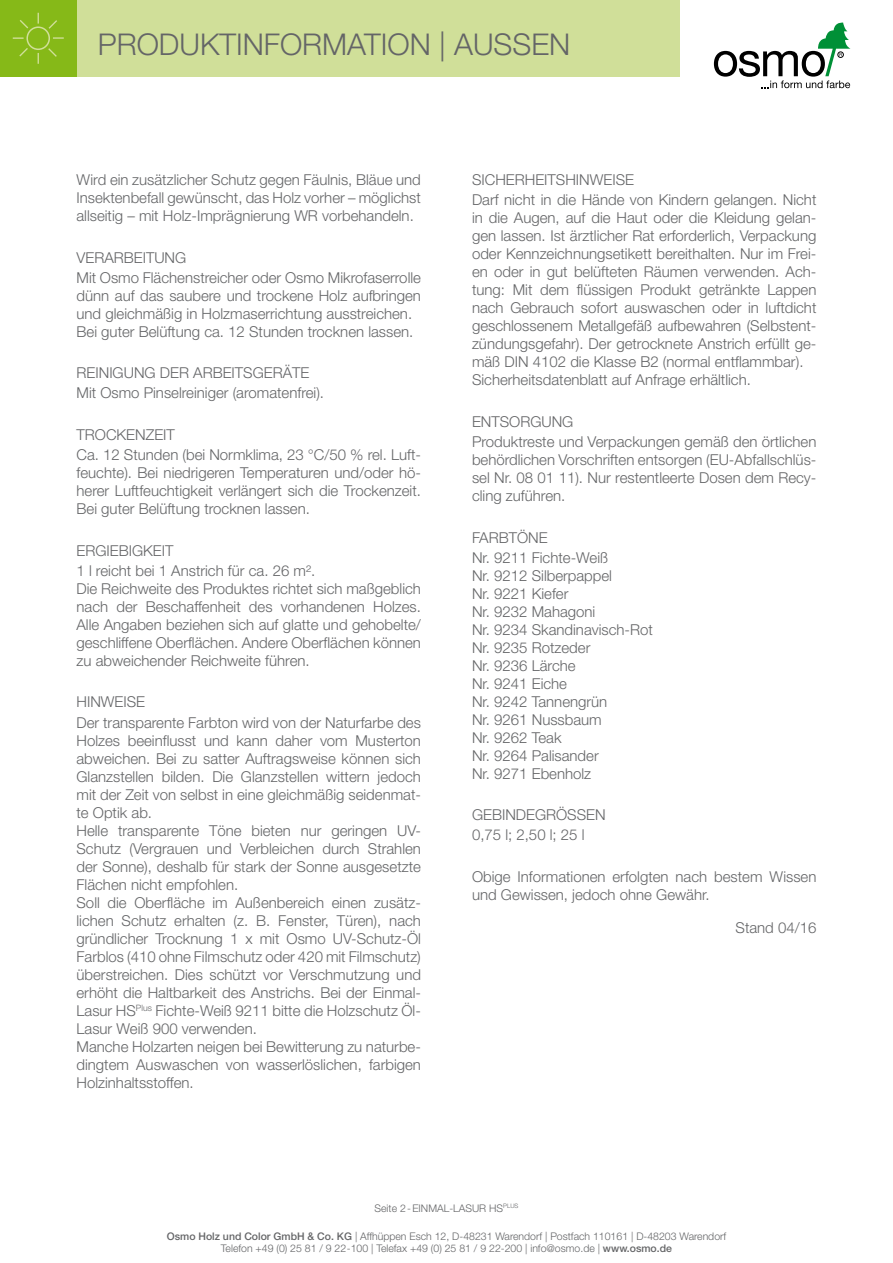
<style>
.page{position:relative;width:893px;height:1263px;background:#fff}
.page>*{position:absolute;margin:0;border:0;box-sizing:border-box;transform-origin:0 0}
.t1{font:300 30px "Helvetica Neue";color:#646567}
.t2{font:300 15px/18px "Helvetica Neue";color:#646567}
.t3{font:300 10.5px/12.6px "Helvetica Neue";color:#646567;text-align:center}
.s1{font-weight:500}
</style>
<div class="page">
<div style="left:77px;top:0;width:603px;height:77px;background:#d0df99"></div>
<svg style="left:714px;top:23px;width:136px;height:65px"></svg>
<div style="left:0;top:0;width:77px;height:77px;background:#86b918"></div>
<svg style="left:12px;top:12px;width:52px;height:52px"></svg>
<h1 class="t1" style="left:98px;top:26px;width:474px">PRODUKTINFORMATION | AUSSEN</h1>
<p class="t2" style="left:77px;top:170px;width:346px;text-align:justify">Wird ein zusätzlicher Schutz gegen Fäulnis, Bläue und Insektenbefall gewünscht, das Holz vorher – möglichst allseitig – mit Holz-Imprägnierung WR vorbehandeln.</p>
<p class="t2" style="left:77px;top:247px;width:346px;line-height:20.1px">VERARBEITUNG<br>Mit Osmo Flächenstreicher oder Osmo Mikrofaserrolle</p>
<p class="t2" style="left:77px;top:286px;width:346px">dünn auf das saubere und trockene Holz aufbringen und gleichmäßig in Holzmaserrichtung ausstreichen.<br>Bei guter Belüftung ca. 12 Stunden trocknen lassen.</p>
<p class="t2" style="left:77px;top:363px;width:249px;line-height:20.1px">REINIGUNG DER ARBEITSGERÄTE<br>Mit Osmo Pinselreiniger (aromatenfrei).</p>
<p class="t2" style="left:77px;top:424px;width:346px;line-height:20.1px">TROCKENZEIT<br>Ca. 12 Stunden (bei Normklima, 23 °C/50 % rel. Luft-</p>
<p class="t2" style="left:77px;top:463px;width:346px;text-align:justify">feuchte). Bei niedrigeren Temperaturen und/oder hö&shy;herer Luftfeuchtigkeit verlängert sich die Trockenzeit.<br>Bei guter Belüftung trocknen lassen.</p>
<p class="t2" style="left:77px;top:540px;width:240px;line-height:20.1px">ERGIEBIGKEIT<br>1 l reicht bei 1 Anstrich für ca. 26 m².</p>
<p class="t2" style="left:77px;top:579px;width:346px;text-align:justify">Die Reichweite des Produktes richtet sich maßgeblich nach der Beschaffenheit des vorhandenen Holzes.<br>Alle Angaben beziehen sich auf glatte und gehobelte/ geschliffene Oberflächen. Andere Oberflächen können zu abweichender Reichweite führen.</p>
<p class="t2" style="left:77px;top:692px;width:346px;line-height:20.1px">HINWEISE<br>Der transparente Farbton wird von der Naturfarbe des</p>
<p class="t2" style="left:77px;top:731px;width:346px">Holzes beeinflusst und kann daher vom Musterton abweichen. Bei zu satter Auftragsweise können sich Glanzstellen bilden. Die Glanzstellen wittern jedoch mit der Zeit von selbst in eine gleichmäßig seidenmat&shy;te Optik ab.<br>Helle transparente Töne bieten nur geringen UV-Schutz (Vergrauen und Verbleichen durch Strahlen der Sonne), deshalb für stark der Sonne ausgesetzte Flächen nicht empfohlen.<br>Soll die Oberfläche im Außenbereich einen zusätz&shy;lichen Schutz erhalten (z. B. Fenster, Türen), nach gründlicher Trocknung 1 x mit Osmo UV-Schutz-Öl Farblos (410 ohne Filmschutz oder 420 mit Filmschutz) überstreichen. Dies schützt vor Verschmutzung und erhöht die Haltbarkeit des Anstrichs. Bei der Einmal-Lasur HS<sup>Plus</sup> Fichte-Weiß 9211 bitte die Holzschutz Öl-Lasur Weiß 900 verwenden.<br>Manche Holzarten neigen bei Bewitterung zu naturbe&shy;dingtem Auswaschen von wasserlöslichen, farbigen Holzinhaltsstoffen.</p>
<p class="t2" style="left:472px;top:169px;width:346px;line-height:20.1px">SICHERHEITSHINWEISE<br>Darf nicht in die Hände von Kindern gelangen. Nicht</p>
<p class="t2" style="left:472px;top:209px;width:346px">in die Augen, auf die Haut oder die Kleidung gelan&shy;gen lassen. Ist ärztlicher Rat erforderlich, Verpackung oder Kennzeichnungsetikett bereithalten. Nur im Frei&shy;en oder in gut belüfteten Räumen verwenden. Ach&shy;tung: Mit dem flüssigen Produkt getränkte Lappen nach Gebrauch sofort auswaschen oder in luftdicht geschlossenem Metallgefäß aufbewahren (Selbstent&shy;zündungsgefahr). Der getrocknete Anstrich erfüllt ge&shy;mäß DIN 4102 die Klasse B2 (normal entflammbar).<br>Sicherheitsdatenblatt auf Anfrage erhältlich.</p>
<p class="t2" style="left:472px;top:411px;width:346px;line-height:20.1px">ENTSORGUNG<br>Produktreste und Verpackungen gemäß den örtlichen</p>
<p class="t2" style="left:472px;top:450px;width:346px;text-align:justify">behördlichen Vorschriften entsorgen (EU-Abfallschlüs&shy;sel Nr. 08 01 11). Nur restentleerte Dosen dem Recy&shy;cling zuführen.</p>
<p class="t2" style="left:472px;top:527px;width:138px;line-height:20.1px">FARBTÖNE<br>Nr. 9211 Fichte-Weiß</p>
<p class="t2" style="left:472px;top:566px;width:182px">Nr. 9212 Silberpappel<br>Nr. 9221 Kiefer<br>Nr. 9232 Mahagoni<br>Nr. 9234 Skandinavisch-Rot<br>Nr. 9235 Rotzeder<br>Nr. 9236 Lärche<br>Nr. 9241 Eiche<br>Nr. 9242 Tannengrün<br>Nr. 9261 Nussbaum<br>Nr. 9262 Teak<br>Nr. 9264 Palisander<br>Nr. 9271 Ebenholz</p>
<p class="t2" style="left:472px;top:804px;width:135px;line-height:20.1px">GEBINDEGRÖSSEN<br>0,75 l; 2,50 l; 25 l</p>
<p class="t2" style="left:472px;top:867px;width:346px">Obige Informationen erfolgten nach bestem Wissen und Gewissen, jedoch ohne Gewähr.</p>
<p class="t2" style="left:736px;top:918px;width:82px">Stand 04/16</p>
<p class="t3" style="left:375px;top:1202px;width:145px">Seite 2-EINMAL-LASUR HS<sup>PLUS</sup></p>
<p class="t3" style="left:167px;top:1229px;width:561px"><span class="s1">Osmo Holz und Color GmbH &amp; Co. KG</span> | Affhüppen Esch 12, D-48231 Warendorf | Postfach 110161 | D-48203 Warendorf<br>Telefon +49 (0) 25 81 / 9 22-100 | Telefax +49 (0) 25 81 / 9 22-200 | info@osmo.de | <span class="s1">www.osmo.de</span></p>
</div>
